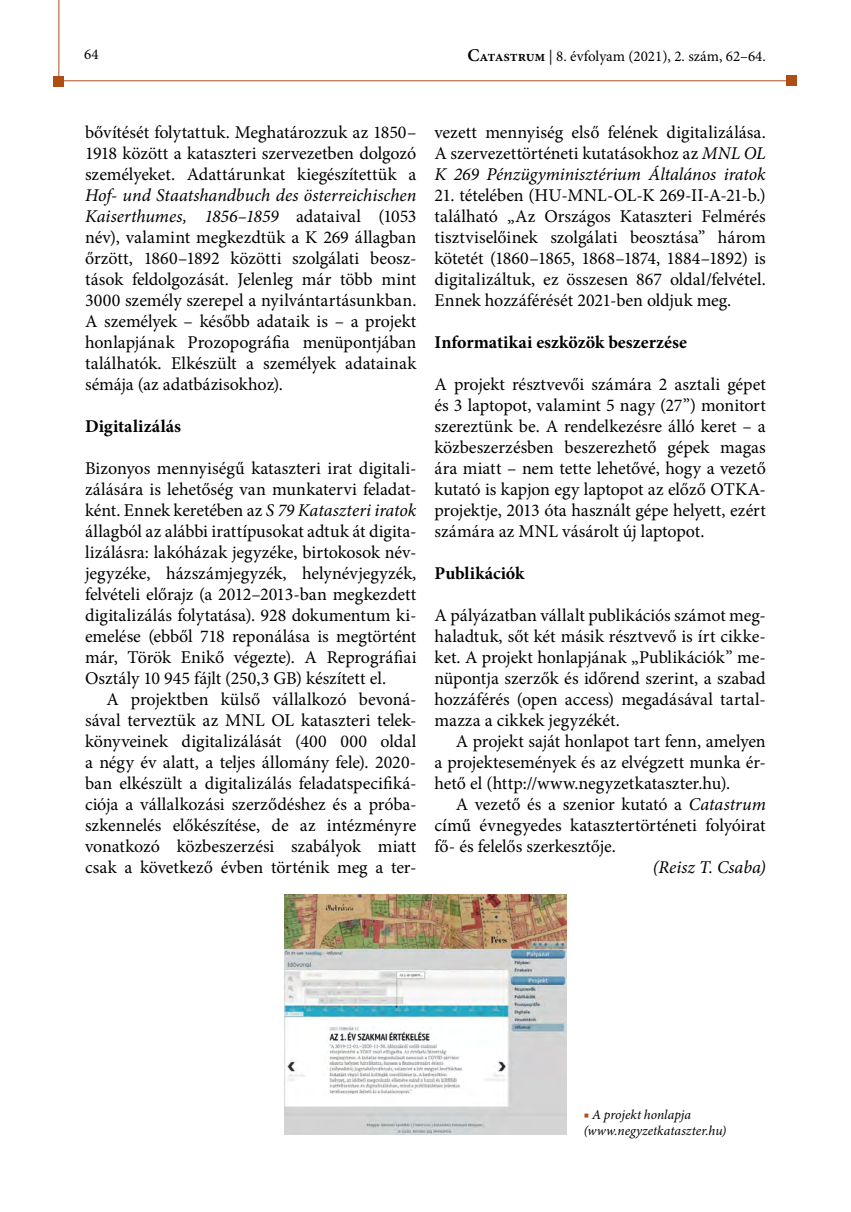
<style>
.page{position:relative;width:851px;height:1212px;background:#fff}
.page>*{position:absolute;margin:0;border:0;box-sizing:border-box;transform-origin:0 0}
.t1{font:18px/21px "Minion Pro";letter-spacing:-.005em;color:#000;text-align:justify}
.t2{font:700 18px "Minion Pro";letter-spacing:.005em;color:#000}
.t3{font:italic 18px "Minion Pro";letter-spacing:-.005em;color:#000}
.t4{font:15px "Minion Pro";color:#000}
.képaláírás{font:italic 13.5px/16.5px "Minion Pro";color:#000}
.s1{font-weight:600;font-size:18px}
.s2{font-weight:600}
.s3{font-style:italic}
.s4{color:#ae4e14}
</style>
<div class="page">
<hr style="left:57px;top:81px;width:734px;height:1px;background:#ae4f25">
<hr style="left:59px;top:0;width:1px;height:81px;background:#ae4f25">
<div style="left:786px;top:76px;width:10px;height:10px;background:#ae4e14"></div>
<div style="left:54px;top:76px;width:10px;height:10px;background:#ae4e14"></div>
<img style="left:284px;top:894px;width:282px;height:241px">
<p class="t4" style="left:84px;top:45px;width:16px">64</p>
<p class="t4" style="left:467px;top:46px;width:300px"><span class="s1">C</span><span class="s2">atastrum</span> | 8. évfolyam (2021), 2. szám, 62–64.</p>
<p class="t1" style="left:85px;top:122px;width:333px">bővítését folytattuk. Meghatározzuk az 1850– 1918 között a kataszteri szervezetben dolgozó személyeket. Adattárunkat kiegészítettük a <span class="s3">Hof- und Staatshandbuch des österreichischen Kaiserthumes, 1856–1859</span> adataival (1053 név), valamint megkezdtük a K 269 állagban őrzött, 1860–1892 közötti szolgálati beosz&shy;tások feldolgozását. Jelenleg már több mint 3000 személy szerepel a nyilvántartásunkban.<br>A személyek – később adataik is – a projekt honlapjának Prozopográfia menüpontjában találhatók. Elkészült a személyek adatainak sémája (az adatbázisokhoz).</p>
<p class="t2" style="left:85px;top:414px;width:98px">Digitalizálás</p>
<p class="t1" style="left:85px;top:458px;width:333px">Bizonyos mennyiségű kataszteri irat digitali&shy;zálására is lehetőség van munkatervi feladat&shy;ként. Ennek keretében az <span class="s3">S 79 Kataszteri iratok </span>állagból az alábbi irattípusokat adtuk át digita&shy;lizálásra: lakóházak jegyzéke, birtokosok név&shy;jegyzéke, házszámjegyzék, helynévjegyzék, felvételi előrajz (a 2012–2013-ban megkezdett digitalizálás folytatása). 928 dokumentum ki&shy;emelése (ebből 718 reponálása is megtörtént már, Török Enikő végezte). A Reprográfiai Osztály 10 945 fájlt (250,3 GB) készített el.</p>
<p class="t1" style="left:85px;top:689px;width:333px;text-indent:21px">A projektben külső vállalkozó bevoná&shy;sával terveztük az MNL OL kataszteri telek&shy;könyveinek digitalizálását (400 000 oldal a négy év alatt, a teljes állomány fele). 2020- ban elkészült a digitalizálás feladatspecifiká&shy;ciója a vállalkozási szerződéshez és a próba&shy;szkennelés előkészítése, de az intézményre vonatkozó közbeszerzési szabályok miatt csak a következő évben történik meg a ter-</p>
<p class="t1" style="left:434px;top:122px;width:333px">vezett mennyiség első felének digitalizálása.<br>A szervezettörténeti kutatásokhoz az <span class="s3">MNL OL K 269 Pénzügyminisztérium Általános iratok</span></p>
<p class="t1" style="left:434px;top:185px;width:333px">21. tételében (HU-MNL-OL-K 269-II-A-21-b.) található „Az Országos Kataszteri Felmérés tisztviselőinek szolgálati beosztása” három kötetét (1860–1865, 1868–1874, 1884–1892) is digitalizáltuk, ez összesen 867 oldal/felvétel.<br>Ennek hozzáférését 2021-ben oldjuk meg.</p>
<p class="t2" style="left:434px;top:330px;width:254px">Informatikai eszközök beszerzése</p>
<p class="t1" style="left:434px;top:374px;width:333px">A projekt résztvevői számára 2 asztali gépet és 3 laptopot, valamint 5 nagy (27”) monitort szereztünk be. A rendelkezésre álló keret – a közbeszerzésben beszerezhető gépek magas ára miatt – nem tette lehetővé, hogy a vezető kutató is kapjon egy laptopot az előző OTKA&shy;projektje, 2013 óta használt gépe helyett, ezért számára az MNL vásárolt új laptopot.</p>
<p class="t2" style="left:434px;top:561px;width:92px">Publikációk</p>
<p class="t1" style="left:434px;top:605px;width:333px">A pályázatban vállalt publikációs számot meg&shy;haladtuk, sőt két másik résztvevő is írt cikke&shy;ket. A projekt honlapjának „Publikációk” me&shy;nüpontja szerzők és időrend szerint, a szabad hozzáférés (open access) megadásával tartal&shy;mazza a cikkek jegyzékét.</p>
<p class="t1" style="left:434px;top:731px;width:333px;text-indent:21px">A projekt saját honlapot tart fenn, amelyen a projektesemények és az elvégzett munka ér&shy;hető el (http://www.negyzetkataszter.hu).</p>
<p class="t1" style="left:434px;top:794px;width:333px;text-indent:21px">A vezető és a szenior kutató a <span class="s3">Catastrum </span>című évnegyedes katasztertörténeti folyóirat fő- és felelős szerkesztője.</p>
<p class="t3" style="left:652px;top:855px;width:115px">(Reisz T. Csaba)</p>
<p class="képaláírás" style="left:583px;top:1106px;width:144px"><span class="s4">■</span> A projekt honlapja (www.negyzetkataszter.hu)</p>
</div>
